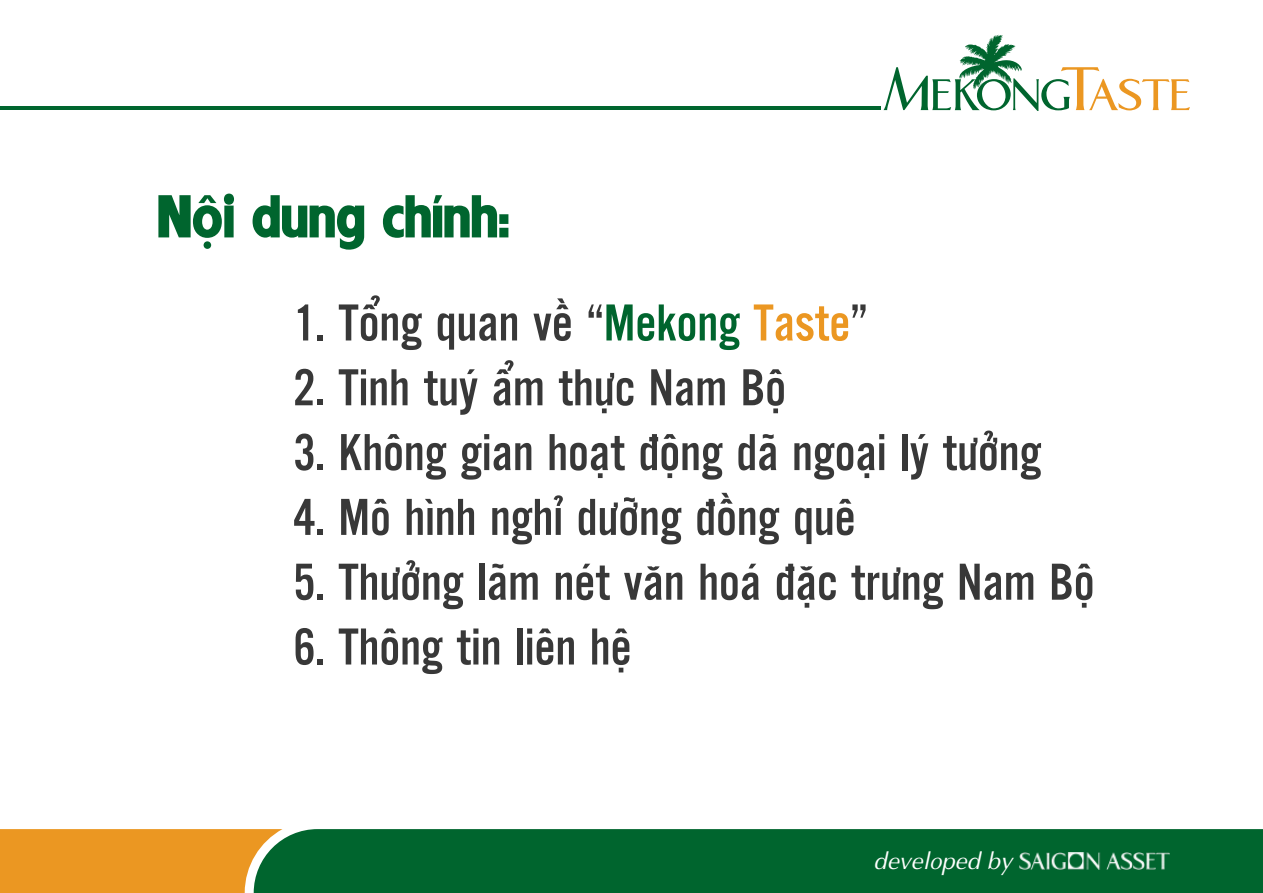
<style>
.page{position:relative;width:1263px;height:893px;background:#fff}
.page>*{position:absolute;margin:0;border:0;box-sizing:border-box;transform-origin:0 0}
.t1{font:54px "UTM Alter Gothic";color:#383838}
.t2{font:54px "UTM American Sans";color:#00652e}
.t3{font:italic 23.7px "UTM Aptima";color:#fff}
.s1{color:#00652e}
.s2{color:#eb9722}
</style>
<div class="page">
<svg style="left:883px;top:35px;width:307px;height:76px"></svg>
<hr style="left:0;top:106px;width:880px;height:4px;background:#00652e">
<div style="left:0;top:829px;width:254px;height:64px;background:#eb9722"></div>
<div style="left:254px;top:829px;width:1009px;height:64px;background:#00652e"></div>
<img style="left:1019px;top:853px;width:150px;height:16px">
<p class="t2" style="left:158px;top:173px;width:354px">Nội dung chính:</p>
<p class="t1" style="left:293px;top:287px;width:576px">1. Tổng quan về “<span class="s1">Mekong</span> <span class="s2">Taste</span>”</p>
<p class="t1" style="left:293px;top:351px;width:494px">2. Tinh tuý ẩm thực Nam Bộ</p>
<p class="t1" style="left:293px;top:416px;width:749px">3. Không gian hoạt động dã ngoại lý tưởng</p>
<p class="t1" style="left:293px;top:481px;width:564px">4. Mô hình nghỉ dưỡng đồng quê</p>
<p class="t1" style="left:293px;top:546px;width:803px">5. Thưởng lãm nét văn hoá đặc trưng Nam Bộ</p>
<p class="t1" style="left:293px;top:611px;width:340px">6. Thông tin liên hệ</p>
<p class="t3" style="left:874px;top:843px;width:140px">developed by</p>
</div>
